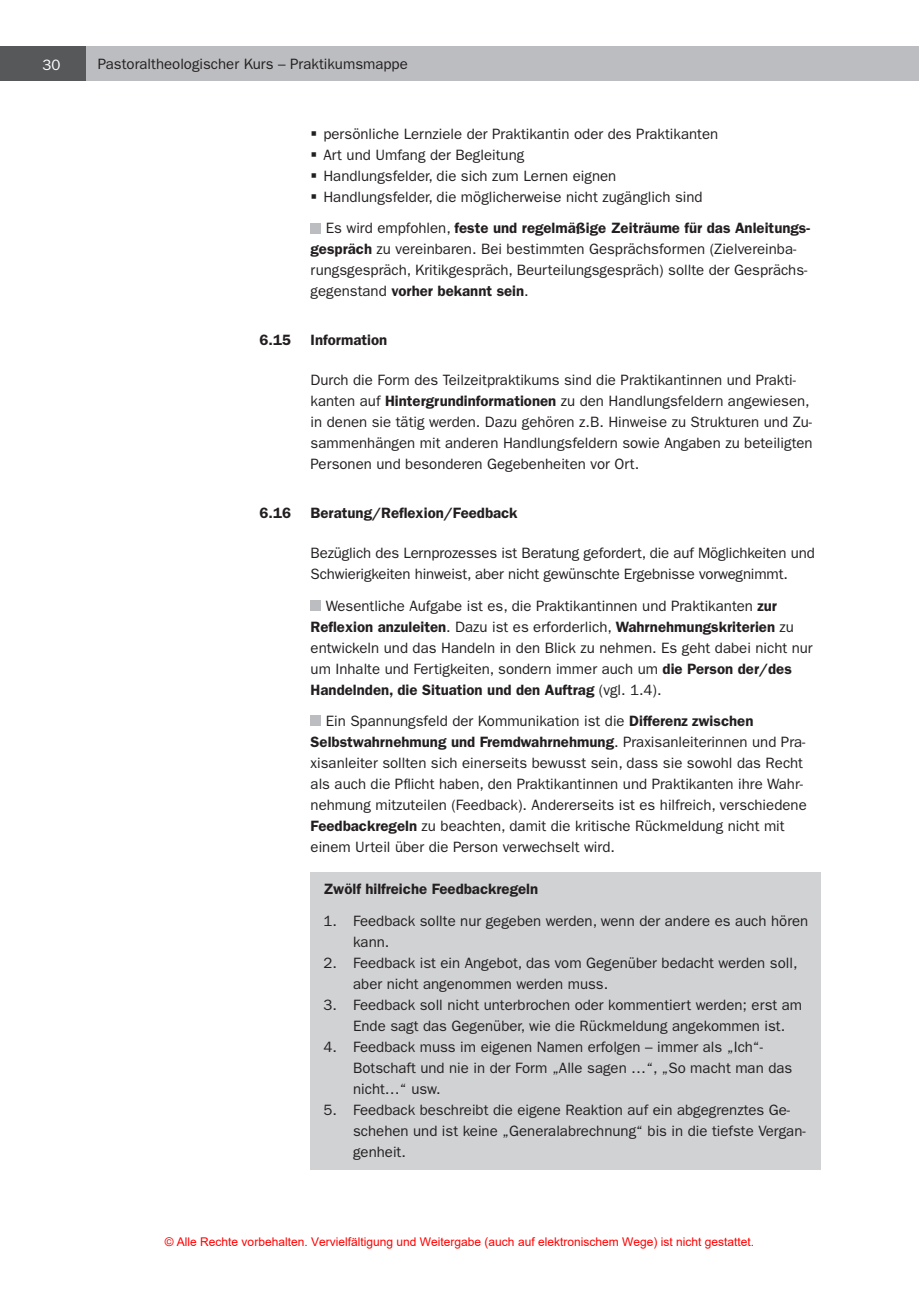
<style>
.page{position:relative;width:919px;height:1289px;background:#fff}
.page>*{position:absolute;margin:0;border:0;box-sizing:border-box;transform-origin:0 0}
.t1{font:15px/21px "Franklin Gothic LT";color:#231f20}
.t2{font:600 15px "Franklin Gothic LT";color:#231f20}
.t3{font:15px "Franklin Gothic LT";color:#fff}
.t4{font:12px "Arial";color:#f00}
.s1{font-weight:600}
</style>
<div class="page">
<div style="left:0;top:47px;width:918px;height:34px;background:#bcbdc0"></div>
<div style="left:0;top:47px;width:85px;height:34px;background:#57585a"></div>
<div style="left:310px;top:223px;width:11px;height:10px;background:#bcbdc0"></div>
<div style="left:310px;top:600px;width:11px;height:10px;background:#bcbdc0"></div>
<div style="left:310px;top:715px;width:11px;height:11px;background:#bcbdc0"></div>
<div style="left:310px;top:871px;width:511px;height:298px;background:#d1d2d4"></div>
<p class="t3" style="left:43px;top:56px;width:20px">30</p>
<p class="t1" style="left:98px;top:54px;width:311px">Pastoraltheologischer Kurs – Praktikumsmappe</p>
<p class="t1" style="left:323px;top:123px;width:396px">persönliche Lernziele der Praktikantin oder des Praktikanten Art und Umfang der Begleitung<br>Handlungsfelder, die sich zum Lernen eignen Handlungsfelder, die möglicherweise nicht zugänglich sind</p>
<p class="t1" style="left:310px;top:218px;width:501px;text-indent:15px">Es wird empfohlen, <span class="s1">feste und regelmäßige Zeiträume für das Anleitungs&shy;gespräch</span> zu vereinbaren. Bei bestimmten Gesprächsformen (Zielvereinba&shy;rungsgespräch, Kritikgespräch, Beurteilungsgespräch) sollte der Gesprächs&shy;gegenstand <span class="s1">vorher bekannt sein</span>.</p>
<p class="t2" style="left:259px;top:331px;width:33px">6.15</p>
<p class="t2" style="left:310px;top:331px;width:78px">Information</p>
<p class="t1" style="left:310px;top:370px;width:503px">Durch die Form des Teilzeitpraktikums sind die Praktikantinnen und Prakti&shy;kanten auf <span class="s1">Hintergrundinformationen</span> zu den Handlungsfeldern angewiesen, in denen sie tätig werden. Dazu gehören z.B. Hinweise zu Strukturen und Zu&shy;sammenhängen mit anderen Handlungsfeldern sowie Angaben zu beteiligten Personen und besonderen Gegebenheiten vor Ort.</p>
<p class="t2" style="left:259px;top:504px;width:33px">6.16</p>
<p class="t2" style="left:310px;top:504px;width:208px">Beratung/Reflexion/Feedback</p>
<p class="t1" style="left:310px;top:542px;width:505px">Bezüglich des Lernprozesses ist Beratung gefordert, die auf Möglichkeiten und<br>Schwierigkeiten hinweist, aber nicht gewünschte Ergebnisse vorwegnimmt.</p>
<p class="t1" style="left:310px;top:595px;width:503px;text-indent:15px">Wesentliche Aufgabe ist es, die Praktikantinnen und Praktikanten <span class="s1">zur Reflexion anzuleiten</span>. Dazu ist es erforderlich, <span class="s1">Wahrnehmungskriterien</span> zu entwickeln und das Handeln in den Blick zu nehmen. Es geht dabei nicht nur um Inhalte und Fertigkeiten, sondern immer auch um <span class="s1">die Person der/des Handelnden, die Situation und den Auftrag</span> (vgl. 1.4).</p>
<p class="t1" style="left:310px;top:710px;width:497px;text-indent:15px">Ein Spannungsfeld der Kommunikation ist die <span class="s1">Differenz zwischen Selbstwahrnehmung und Fremdwahrnehmung</span>. Praxisanleiterinnen und Pra&shy;xisanleiter sollten sich einerseits bewusst sein, dass sie sowohl das Recht als auch die Pflicht haben, den Praktikantinnen und Praktikanten ihre Wahr&shy;nehmung mitzuteilen (Feedback). Andererseits ist es hilfreich, verschiedene <span class="s1">Feedbackregeln</span> zu beachten, damit die kritische Rückmeldung nicht mit einem Urteil über die Person verwechselt wird.</p>
<p class="t2" style="left:323px;top:880px;width:216px">Zwölf hilfreiche Feedbackregeln</p>
<p class="t1" style="left:353px;top:910px;width:456px;text-indent:-30px">1. Feedback sollte nur gegeben werden, wenn der andere es auch hören kann.</p>
<p class="t1" style="left:353px;top:952px;width:446px;text-indent:-30px">2. Feedback ist ein Angebot, das vom Gegenüber bedacht werden soll, aber nicht angenommen werden muss.</p>
<p class="t1" style="left:353px;top:994px;width:450px;text-indent:-30px">3. Feedback soll nicht unterbrochen oder kommentiert werden; erst am<br>Ende sagt das Gegenüber, wie die Rückmeldung angekommen ist.</p>
<p class="t1" style="left:353px;top:1036px;width:440px;text-indent:-30px">4. Feedback muss im eigenen Namen erfolgen – immer als „Ich“-<br>Botschaft und nie in der Form „Alle sagen …“, „So macht man das nicht…“ usw.</p>
<p class="t1" style="left:353px;top:1099px;width:454px;text-indent:-30px">5. Feedback beschreibt die eigene Reaktion auf ein abgegrenztes Ge&shy;schehen und ist keine „Generalabrechnung“ bis in die tiefste Vergan&shy;genheit.</p>
<p class="t4" style="left:165px;top:1233px;width:591px">© Alle Rechte vorbehalten. Vervielfältigung und Weitergabe (auch auf elektronischem Wege) ist nicht gestattet.</p>
</div>
